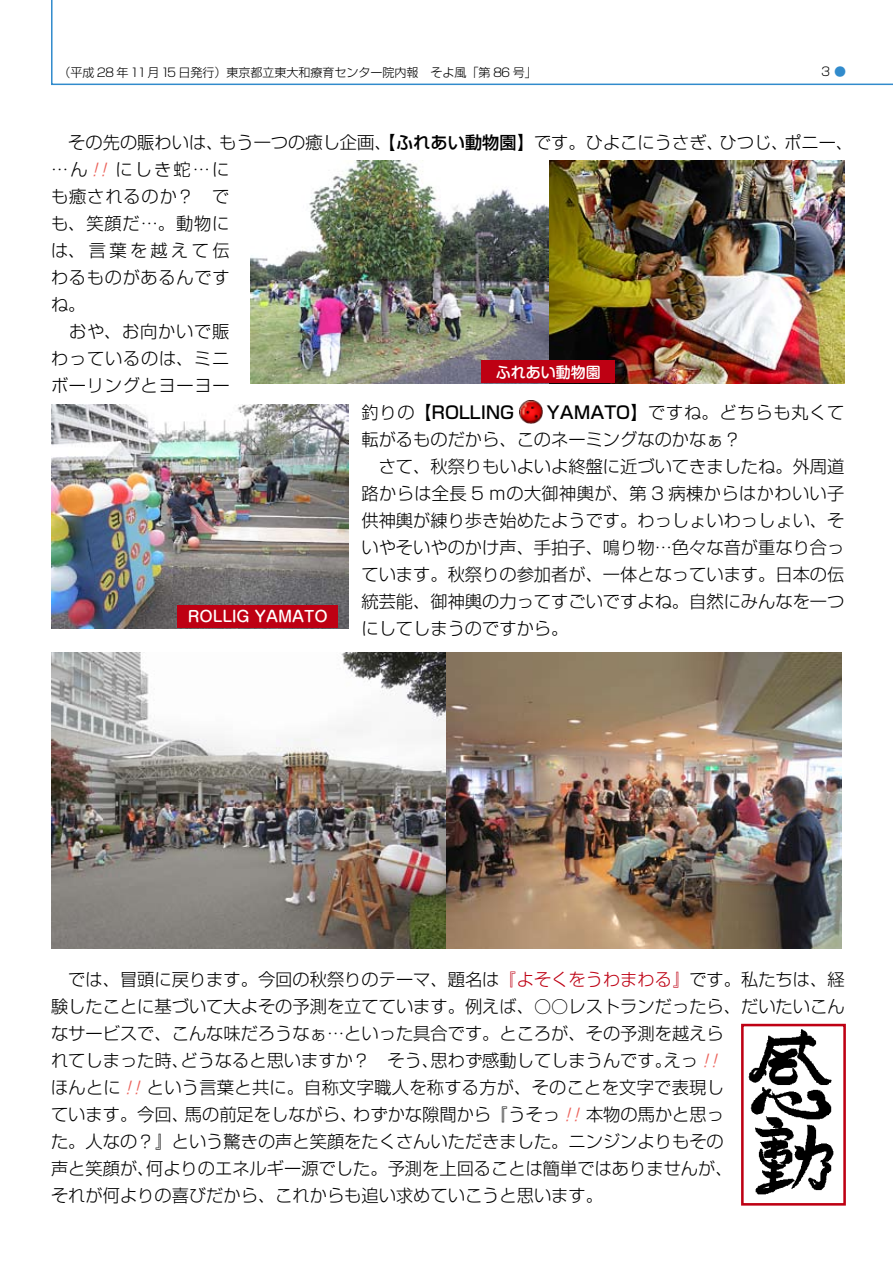
<style>
.page{position:relative;width:893px;height:1263px;background:#fff}
.page>*{position:absolute;margin:0;border:0;box-sizing:border-box;transform-origin:0 0}
.t1{font:300 17.25px/27px "Shin Go";color:#000}
.t2{font:500 17.25px "Shin Go";color:#000}
.t3{font:300 17.25px "Shin Go";letter-spacing:.02em;color:#000}
.t4{font:300 17.25px "Shin Go";letter-spacing:.04em;color:#000}
.t5{font:300 17.25px "Shin Go";letter-spacing:.045em;color:#000}
.t6{font:300 17.25px "Shin Go";letter-spacing:.05em;color:#000}
.t7{font:300 17.25px "Shin Go";letter-spacing:.195em;color:#000}
.t8{font:500 15px "Shin M Go";color:#fff}
.t9{font:300 12px "Shin Go";color:#000}
.t10{font:300 12px "Shin Go";color:#318bcc}
.s1{font-weight:500}
.s2{font-style:italic;color:#eb6159}
.s3{font-weight:300}
.s4{color:#be0013}
</style>
<div class="page">
<svg style="left:51px;top:0;width:842px;height:86px"></svg>
<img style="left:251px;top:161px;width:594px;height:223px">
<img style="left:51px;top:405px;width:298px;height:223px">
<img style="left:51px;top:653px;width:790px;height:296px">
<img style="left:748px;top:1029px;width:86px;height:166px">
<div style="left:741px;top:1024px;width:105px;height:181px;border:3px solid #be0013"></div>
<img style="left:519px;top:400px;width:23px;height:24px">
<div style="left:481px;top:361px;width:134px;height:22px;background:#be0013"></div>
<div style="left:177px;top:605px;width:161px;height:22px;background:#be0013"></div>
<p class="t9" style="left:58px;top:65px;width:480px">（平成 28 年11月15 日発行）東京都立東大和療育センター院内報　そよ風「第 86 号」</p>
<p class="t10" style="left:834px;top:64px;width:14px">●</p>
<p class="t1" style="left:51px;top:128px;width:804px">　その先の賑わいは、もう一つの癒し企画、<span class="s1">【ふれあい動物園】</span>です。ひよこにうさぎ、ひつじ、ポニー、</p>
<p class="t1" style="left:51px;top:155px;width:180px">…ん<span class="s2">！！</span>にしき蛇…に</p>
<p class="t6" style="left:51px;top:185px;width:180px">も癒されるのか？　で</p>
<p class="t1" style="left:51px;top:209px;width:180px">も、笑顔だ…。動物に</p>
<p class="t7" style="left:51px;top:239px;width:180px">は、言葉を越えて伝</p>
<p class="t4" style="left:51px;top:266px;width:180px">わるものがあるんです</p>
<p class="t1" style="left:51px;top:290px;width:36px">ね。</p>
<p class="t5" style="left:51px;top:320px;width:180px">　おや、お向かいで賑</p>
<p class="t5" style="left:51px;top:347px;width:180px">わっているのは、ミニ</p>
<p class="t4" style="left:51px;top:374px;width:180px">ボーリングとヨーヨー</p>
<p class="t2" style="left:361px;top:401px;width:485px"><span class="s3">釣りの</span>【ROLLING 　 YAMATO】<span class="s3">ですね。どちらも丸くて</span></p>
<p class="t1" style="left:361px;top:425px;width:381px">転がるものだから、このネーミングなのかなぁ？</p>
<p class="t1" style="left:361px;top:452px;width:484px">　さて、秋祭りもいよいよ終盤に近づいてきましたね。外周道</p>
<p class="t3" style="left:361px;top:482px;width:485px">路からは全長 5 ｍの大御神輿が、第 3 病棟からはかわいい子</p>
<p class="t1" style="left:361px;top:506px;width:484px">供神輿が練り歩き始めたようです。わっしょいわっしょい、そ</p>
<p class="t1" style="left:361px;top:533px;width:484px">いやそいやのかけ声、手拍子、鳴り物…色々な音が重なり合っ</p>
<p class="t1" style="left:361px;top:560px;width:484px">ています。秋祭りの参加者が、一体となっています。日本の伝</p>
<p class="t1" style="left:361px;top:587px;width:484px">統芸能、御神輿の力ってすごいですよね。自然にみんなを一つ</p>
<p class="t1" style="left:361px;top:614px;width:208px">にしてしまうのですから。</p>
<p class="t8" style="left:496px;top:361px;width:106px">ふれあい動物園</p>
<p class="t8" style="left:188px;top:606px;width:141px">ROLLIG YAMATO</p>
<p class="t1" style="left:51px;top:965px;width:795px">　では、冒頭に戻ります。今回の秋祭りのテーマ、題名は<span class="s4">『よそくをうわまわる』</span>です。私たちは、経験したことに基づいて大よその予測を立てています。例えば、○○レストランだったら、だいたいこんなサービスで、こんな味だろうなぁ…といった具合です。ところが、その予測を越えら<br>れてしまった時、どうなると思いますか？　そう、思わず感動してしまうんです。えっ<span class="s2">！！<br></span>ほんとに<span class="s2">！！</span>という言葉と共に。自称文字職人を称する方が、そのことを文字で表現し<br>ています。今回、馬の前足をしながら、わずかな隙間から『うそっ<span class="s2">！！</span>本物の馬かと思っ<br>た。人なの？』という驚きの声と笑顔をたくさんいただきました。ニンジンよりもその<br>声と笑顔が、何よりのエネルギー源でした。予測を上回ることは簡単ではありませんが、<br>それが何よりの喜びだから、これからも追い求めていこうと思います。</p>
</div>
